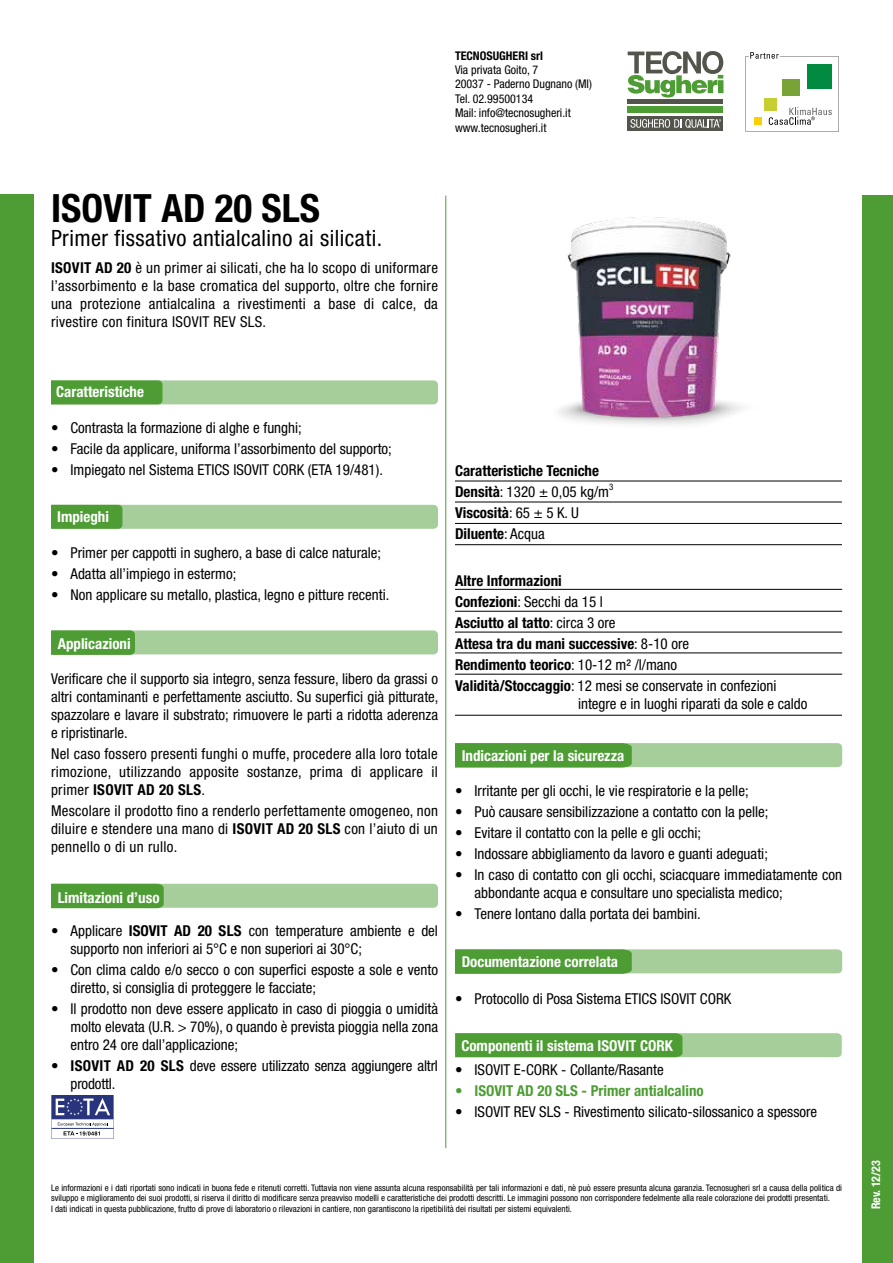
<style>
.page{position:relative;width:893px;height:1263px;background:#fff}
.page>*{position:absolute;margin:0;border:0;box-sizing:border-box;transform-origin:0 0}
.t1{font:700 condensed 39px "Helvetica Neue LT Std";color:#000}
.t2{font:condensed 22.5px "Helvetica Neue LT Std";letter-spacing:.02em;color:#000}
.t3{font:condensed 15px/18px "Helvetica Neue LT Std";color:#000;text-align:justify}
.t4{font:700 condensed 15px/21px "Helvetica Neue LT Std";color:#000}
.t5{font:700 condensed 15px "Helvetica Neue LT Std";color:#fff}
.t6{font:700 condensed 15px "Helvetica Neue LT Std";color:#4d9d34}
.t7{font:condensed 12px/14.4px "Helvetica Neue LT Std";color:#000}
.t8{font:700 condensed 12px "Helvetica Neue LT Std";color:#000}
.t9{font:700 condensed 12px "Helvetica Neue LT Std";color:#fff}
.t10{font:condensed 9px/10.8px "Helvetica Neue LT Std";color:#000}
.s1{font-weight:700}
.s2{font-weight:400}
</style>
<div class="page">
<svg style="left:745px;top:52px;width:94px;height:80px"></svg>
<div style="left:628px;top:99px;width:95px;height:5px;background:#53544b"></div>
<div style="left:628px;top:107px;width:95px;height:6px;background:#4d9d34"></div>
<div style="left:628px;top:116px;width:95px;height:15px;background:#53544b"></div>
<svg style="left:630px;top:119px;width:90px;height:9px"></svg>
<svg style="left:628px;top:51px;width:95px;height:47px"></svg>
<div style="left:862px;top:195px;width:31px;height:1068px;background:#4d9d34"></div>
<div style="left:0;top:195px;width:33px;height:1068px;background:#4d9d34"></div>
<svg style="left:51px;top:380px;width:387px;height:24px;background:#8ec07e"></svg>
<hr style="left:445px;top:196px;width:1px;height:952px;background:#4d9d34">
<svg style="left:455px;top:1033px;width:387px;height:24px;background:#72b15f"></svg>
<hr style="left:455px;top:502px;width:387px;height:1px;background:#000">
<hr style="left:455px;top:481px;width:387px;height:1px;background:#000">
<hr style="left:455px;top:523px;width:387px;height:1px;background:#000">
<hr style="left:455px;top:544px;width:387px;height:1px;background:#000">
<hr style="left:455px;top:715px;width:387px;height:1px;background:#000">
<hr style="left:455px;top:589px;width:387px;height:1px;background:#000">
<hr style="left:455px;top:611px;width:387px;height:1px;background:#000">
<hr style="left:455px;top:632px;width:387px;height:1px;background:#000">
<hr style="left:455px;top:652px;width:387px;height:1px;background:#000">
<svg style="left:51px;top:630px;width:387px;height:25px;background:#96c587"></svg>
<svg style="left:51px;top:505px;width:387px;height:24px;background:#96c588"></svg>
<svg style="left:51px;top:884px;width:387px;height:24px;background:#8cc07d"></svg>
<svg style="left:455px;top:743px;width:387px;height:24px;background:#7eb76c"></svg>
<svg style="left:455px;top:949px;width:387px;height:25px;background:#80b96f"></svg>
<img style="left:558px;top:217px;width:185px;height:208px">
<svg style="left:51px;top:1095px;width:63px;height:44px"></svg>
<hr style="left:455px;top:674px;width:387px;height:1px;background:#000">
<p class="t8" style="left:455px;top:48px;width:90px">TECNOSUGHERI srl</p>
<p class="t7" style="left:455px;top:62px;width:138px">Via privata Goito, 7<br>20037 - Paderno Dugnano (MI)<br>Tel. 02.99500134<br>Mail: info@tecnosugheri.it www.tecnosugheri.it</p>
<h1 class="t1" style="left:51px;top:185px;width:271px">ISOVIT AD 20 SLS</h1>
<h2 class="t2" style="left:51px;top:225px;width:333px">Primer fissativo antialcalino ai silicati.</h2>
<p class="t3" style="left:51px;top:259px;width:388px"><span class="s1">ISOVIT AD 20</span> è un primer ai silicati, che ha lo scopo di uniformare l’assorbimento e la base cromatica del supporto, oltre che fornire una protezione antialcalina a rivestimenti a base di calce, da rivestire con finitura ISOVIT REV SLS.</p>
<p class="t5" style="left:56px;top:383px;width:89px">Caratteristiche</p>
<p class="t3" style="left:51px;top:419px;width:252px">• Contrasta la formazione di alghe e funghi;</p>
<p class="t3" style="left:51px;top:440px;width:342px">• Facile da applicare, uniforma l’assorbimento del supporto;</p>
<p class="t3" style="left:51px;top:461px;width:333px">• Impiegato nel Sistema ETICS ISOVIT CORK (ETA 19/481).</p>
<p class="t5" style="left:57px;top:508px;width:53px">Impieghi</p>
<p class="t3" style="left:51px;top:544px;width:332px">• Primer per cappotti in sughero, a base di calce naturale;</p>
<p class="t3" style="left:51px;top:565px;width:187px">• Adatta all’impiego in estermo;</p>
<p class="t3" style="left:51px;top:586px;width:340px">• Non applicare su metallo, plastica, legno e pitture recenti.</p>
<p class="t5" style="left:58px;top:635px;width:74px">Applicazioni</p>
<p class="t3" style="left:51px;top:670px;width:389px">Verificare che il supporto sia integro, senza fessure, libero da grassi o altri contaminanti e perfettamente asciutto. Su superfici già pitturate, spazzolare e lavare il substrato; rimuovere le parti a ridotta aderenza e ripristinarle.</p>
<p class="t3" style="left:51px;top:745px;width:388px">Nel caso fossero presenti funghi o muffe, procedere alla loro totale rimozione, utilizzando apposite sostanze, prima di applicare il primer <span class="s1">ISOVIT AD 20 SLS</span>.</p>
<p class="t3" style="left:51px;top:802px;width:388px">Mescolare il prodotto fino a renderlo perfettamente omogeneo, non diluire e stendere una mano di <span class="s1">ISOVIT AD 20 SLS</span> con l’aiuto di un pennello o di un rullo.</p>
<p class="t5" style="left:58px;top:888px;width:103px">Limitazioni d’uso</p>
<p class="t3" style="left:71px;top:922px;width:369px;text-indent:-20px">• Applicare <span class="s1">ISOVIT AD 20 SLS</span> con temperature ambiente e del supporto non inferiori ai 5°C e non superiori ai 30°C;</p>
<p class="t3" style="left:71px;top:961px;width:369px;text-indent:-19px">• Con clima caldo e/o secco o con superfici esposte a sole e vento diretto, si consiglia di proteggere le facciate;</p>
<p class="t3" style="left:71px;top:1000px;width:369px;text-indent:-20px">• Il prodotto non deve essere applicato in caso di pioggia o umidità molto elevata (U.R. &gt; 70%), o quando è prevista pioggia nella zona entro 24 ore dall’applicazione;</p>
<p class="t3" style="left:71px;top:1057px;width:369px;text-indent:-20px"><span class="s1">• ISOVIT AD 20 SLS</span> deve essere utilizzato senza aggiungere altrI prodottI.</p>
<p class="t4" style="left:455px;top:460px;width:156px">Caratteristiche Tecniche<br>Densità<span class="s2">: 1320 ± 0,05 kg/m</span></p>
<p class="t10" style="left:609px;top:481px;width:6px">3</p>
<p class="t4" style="left:455px;top:502px;width:126px">Viscosità<span class="s2">: 65 ± 5 K. U<br></span>Diluente<span class="s2">: Acqua</span></p>
<p class="t4" style="left:455px;top:570px;width:323px">Altre Informazioni<br>Confezioni<span class="s2">: Secchi da 15 l<br></span>Asciutto al tatto<span class="s2">: circa 3 ore<br></span>Attesa tra du mani successive<span class="s2">: 8-10 ore<br></span>Rendimento teorico<span class="s2">: 10-12 m² /l/mano </span>Validità/Stoccaggio<span class="s2">: 12 mesi se conservate in confezioni</span></p>
<p class="t3" style="left:578px;top:694px;width:231px">integre e in luoghi riparati da sole e caldo</p>
<p class="t5" style="left:462px;top:746px;width:164px">Indicazioni per la sicurezza</p>
<p class="t3" style="left:455px;top:782px;width:295px">• Irritante per gli occhi, le vie respiratorie e la pelle;</p>
<p class="t3" style="left:455px;top:803px;width:315px">• Può causare sensibilizzazione a contatto con la pelle;</p>
<p class="t3" style="left:455px;top:824px;width:248px">• Evitare il contatto con la pelle e gli occhi;</p>
<p class="t3" style="left:455px;top:845px;width:314px">• Indossare abbigliamento da lavoro e guanti adeguati;</p>
<p class="t3" style="left:474px;top:866px;width:369px;text-indent:-20px">• In caso di contatto con gli occhi, sciacquare immediatamente con abbondante acqua e consultare uno specialista medico;</p>
<p class="t3" style="left:455px;top:905px;width:247px">• Tenere lontano dalla portata dei bambini.</p>
<p class="t5" style="left:462px;top:953px;width:158px">Documentazione correlata</p>
<p class="t3" style="left:455px;top:989px;width:278px">• Protocollo di Posa Sistema ETICS ISOVIT CORK</p>
<p class="t5" style="left:461px;top:1037px;width:213px">Componenti il sistema ISOVIT CORK</p>
<p class="t3" style="left:455px;top:1061px;width:210px">• ISOVIT E-CORK - Collante/Rasante</p>
<p class="t6" style="left:455px;top:1082px;width:250px">• ISOVIT AD 20 SLS - Primer antialcalino</p>
<p class="t3" style="left:455px;top:1103px;width:364px">• ISOVIT REV SLS - Rivestimento silicato-silossanico a spessore</p>
<p class="t10" style="left:51px;top:1182px;width:793px">Le informazioni e i dati riportati sono indicati in buona fede e ritenuti corretti. Tuttavia non viene assunta alcuna responsabilità per tali informazioni e dati, nè può essere presunta alcuna garanzia. Tecnosugheri srl a causa della politica di sviluppo e miglioramento dei suoi prodotti, si riserva il diritto di modificare senza preavviso modelli e caratteristiche dei prodotti descritti. Le immagini possono non corrispondere fedelmente alla reale colorazione dei prodotti presentati.<br>I dati indicati in questa pubblicazione, frutto di prove di laboratorio o rilevazioni in cantiere, non garantiscono la ripetibilità dei risultati per sistemi equivalenti.</p>
<p class="t9" style="left:869px;top:1209px;width:51px;rotate:-90deg">Rev. 12/23</p>
</div>
